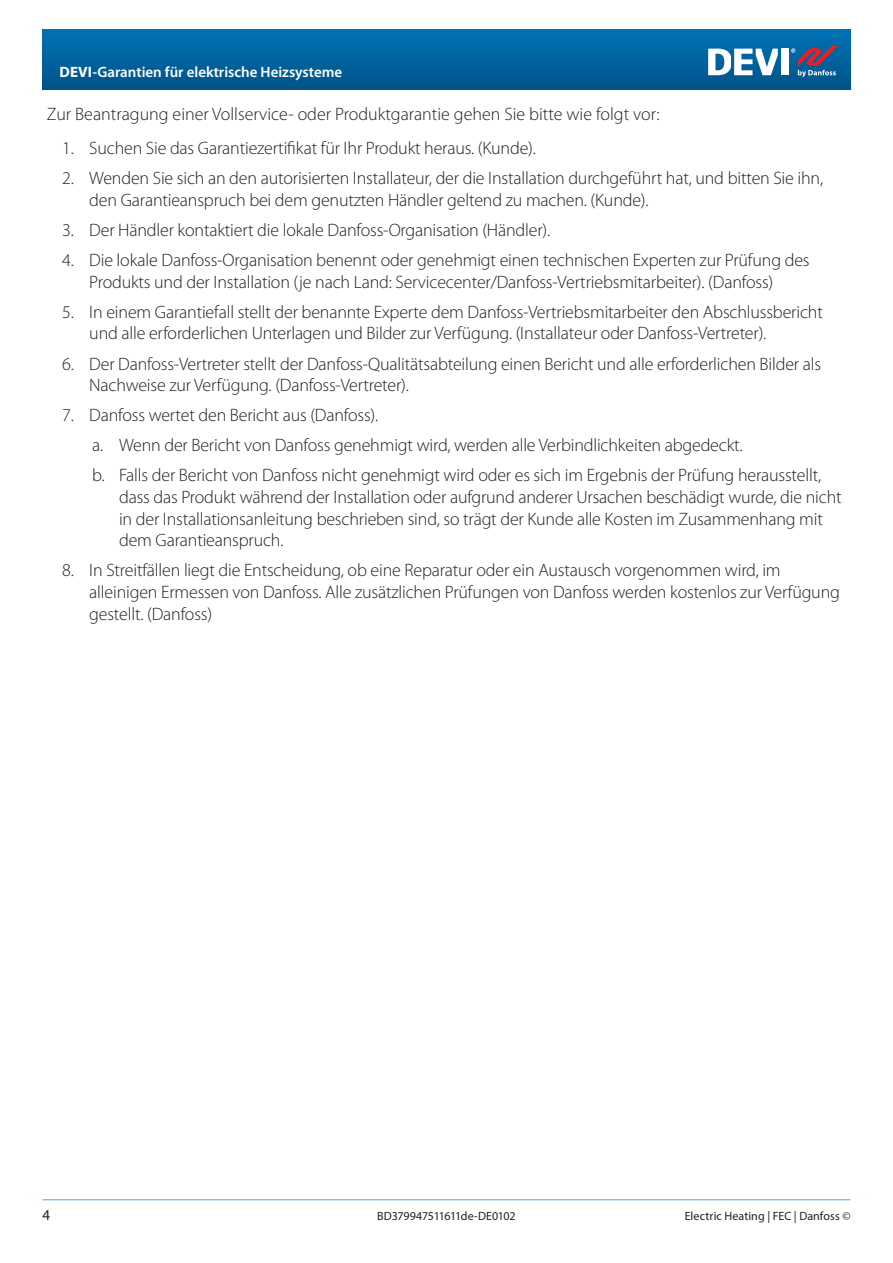
<style>
.page{position:relative;width:893px;height:1263px;background:#fff}
.page>*{position:absolute;margin:0;border:0;box-sizing:border-box;transform-origin:0 0}
.Body{font:300 18px/21.6px "Myriad Pro";letter-spacing:-.01em;color:#231f20}
.t1{font:600 15px "Myriad Pro";color:#fff}
.t2{font:15px "Myriad Pro";color:#231f20}
.t3{font:12px "Myriad Pro";letter-spacing:.005em;color:#231f20}
.t4{font:12px "Myriad Pro";letter-spacing:-.025em;color:#231f20}
.s1{font-weight:700}
</style>
<div class="page">
<div style="left:43px;top:30px;width:807px;height:59px;background:linear-gradient(to bottom,#0173b4,#005487)"></div>
<div style="left:781px;top:49px;width:7px;height:26px;background:#fff"></div>
<svg style="left:708px;top:49px;width:70px;height:26px"></svg>
<svg style="left:791px;top:45px;width:47px;height:32px;background:#435d88"></svg>
<hr style="left:43px;top:1199px;width:807px;height:1px;background:#74a7d5">
<p class="t1" style="left:60px;top:64px;width:284px"><span class="s1">DEVI</span>-Garantien für elektrische Heizsysteme</p>
<p class="Body" style="left:47px;top:103px;width:614px">Zur Beantragung einer Vollservice- oder Produktgarantie gehen Sie bitte wie folgt vor:</p>
<p class="Body" style="left:62px;top:138px;width:475px">1. Suchen Sie das Garantiezertifikat für Ihr Produkt heraus. (Kunde).</p>
<p class="Body" style="left:89px;top:168px;width:735px;text-indent:-27px">2. Wenden Sie sich an den autorisierten Installateur, der die Installation durchgeführt hat, und bitten Sie ihn, den Garantieanspruch bei dem genutzten Händler geltend zu machen. (Kunde).</p>
<p class="Body" style="left:62px;top:219px;width:489px">3. Der Händler kontaktiert die lokale Danfoss-Organisation (Händler).</p>
<p class="Body" style="left:62px;top:250px;width:749px;text-align:center">4. Die lokale Danfoss-Organisation benennt oder genehmigt einen technischen Experten zur Prüfung des<br>Produkts und der Installation (je nach Land: Servicecenter/Danfoss-Vertriebsmitarbeiter). (Danfoss)</p>
<p class="Body" style="left:89px;top:301px;width:735px;text-indent:-27px">5. In einem Garantiefall stellt der benannte Experte dem Danfoss-Vertriebsmitarbeiter den Abschlussbericht und alle erforderlichen Unterlagen und Bilder zur Verfügung. (Installateur oder Danfoss-Vertreter).</p>
<p class="Body" style="left:89px;top:353px;width:733px;text-indent:-27px">6. Der Danfoss-Vertreter stellt der Danfoss-Qualitätsabteilung einen Bericht und alle erforderlichen Bilder als<br>Nachweise zur Verfügung. (Danfoss-Vertreter).</p>
<p class="Body" style="left:62px;top:405px;width:318px">7. Danfoss wertet den Bericht aus (Danfoss).</p>
<p class="Body" style="left:92px;top:435px;width:652px">a. Wenn der Bericht von Danfoss genehmigt wird, werden alle Verbindlichkeiten abgedeckt.</p>
<p class="Body" style="left:119px;top:465px;width:724px;text-indent:-27px">b. Falls der Bericht von Danfoss nicht genehmigt wird oder es sich im Ergebnis der Prüfung herausstellt, dass das Produkt während der Installation oder aufgrund anderer Ursachen beschädigt wurde, die nicht in der Installationsanleitung beschrieben sind, so trägt der Kunde alle Kosten im Zusammenhang mit dem Garantieanspruch.</p>
<p class="Body" style="left:89px;top:560px;width:752px;text-indent:-27px">8. In Streitfällen liegt die Entscheidung, ob eine Reparatur oder ein Austausch vorgenommen wird, im alleinigen Ermessen von Danfoss. Alle zusätzlichen Prüfungen von Danfoss werden kostenlos zur Verfügung gestellt. (Danfoss)</p>
<p class="t2" style="left:43px;top:1206px;width:9px">4</p>
<p class="t4" style="left:377px;top:1208px;width:140px">BD379947511611de-DE0102</p>
<p class="t3" style="left:685px;top:1208px;width:167px">Electric Heating | FEC | Danfoss ©</p>
</div>
